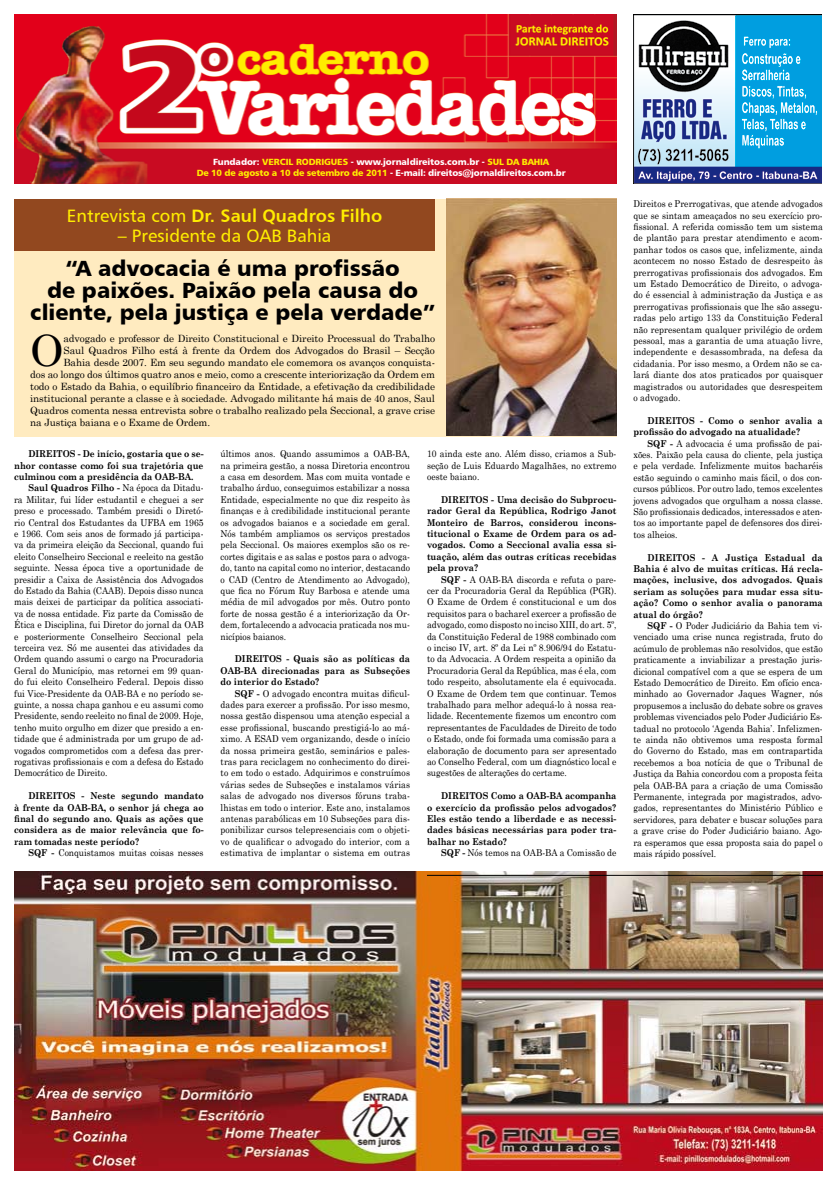
<style>
.page{position:relative;width:837px;height:1185px;background:#fff}
.page>*{position:absolute;margin:0;border:0;box-sizing:border-box;transform-origin:0 0}
.t1{font:43.2px "Century Schoolbook";color:#000}
.t2{font:22px/22px "Humanist 777 BT Black B";color:#000;text-align:center}
.t3{font:18px "Humanist 777 BT Bold B";color:#ffed00}
.t4{font:18px "Humanist 777 BT Roman B";color:#ffed00}
.t5{font:10px "Century Schoolbook";letter-spacing:-.01em;color:#000}
.t6{font:9.5px/11.4px "Century Schoolbook";color:#000;text-align:justify;scale:.9 1}
.t7{font:700 9.5px/11.4px "Century Schoolbook";color:#000;text-align:justify;scale:.9 1}
.t8{font:9px/10.8px "Humanist 777 BT Black B";letter-spacing:-.02em;color:#fff;text-align:center}
.s1{color:#ffed00}
.s2{font-family:"Humanist 777 BT Roman B"}
.s3{font-weight:700}
</style>
<div class="page">
<div style="left:14px;top:199px;width:602px;height:238px;background:#ffebc0"></div>
<div style="left:14px;top:199px;width:421px;height:52px;background:#92481f"></div>
<img style="left:14px;top:14px;width:602px;height:170px">
<img style="left:633px;top:14px;width:188px;height:170px">
<img style="left:14px;top:871px;width:808px;height:300px">
<hr style="left:427px;top:875px;width:395px;height:1px;background:#000">
<img style="left:446px;top:198px;width:170px;height:237px">
<p class="t8" style="left:197px;top:156px;width:370px">Fundador: <span class="s1">VERCIL RODRIGUES</span> - www.jornaldireitos.com.br - <span class="s1">SUL DA BAHIA<br>De 10 de agosto a 10 de setembro de 2011</span> - E-mail: direitos@jornaldireitos.com.br</p>
<h3 class="t3" style="left:67px;top:204px;width:316px"><span class="s2">Entrevista com</span> Dr. Saul Quadros Filho</h3>
<h3 class="t4" style="left:118px;top:224px;width:215px">– Presidente da OAB Bahia</h3>
<h2 class="t2" style="left:30px;top:256px;width:406px">“A advocacia é uma profissão<br>de paixões. Paixão pela causa do cliente, pela justiça e pela verdade”</h2>
<h1 class="t1" style="left:30px;top:314px;width:35px">O</h1>
<p class="t5" style="left:63px;top:330px;width:373px">advogado e professor de Direito Constitucional e Direito Processual do Trabalho</p>
<p class="t5" style="left:63px;top:342px;width:373px">Saul Quadros Filho está à frente da Ordem dos Advogados do Brasil – Secção</p>
<p class="t5" style="left:63px;top:354px;width:373px">Bahia desde 2007. Em seu segundo mandato ele comemora os avanços conquista-</p>
<p class="t5" style="left:30px;top:366px;width:406px">dos ao longo dos últimos quatro anos e meio, como a crescente interiorização da Ordem em</p>
<p class="t5" style="left:30px;top:378px;width:406px">todo o Estado da Bahia, o equilíbrio financeiro da Entidade, a efetivação da credibilidade</p>
<p class="t5" style="left:30px;top:390px;width:406px">institucional perante a classe e à sociedade. Advogado militante há mais de 40 anos, Saul</p>
<p class="t5" style="left:30px;top:402px;width:406px">Quadros comenta nessa entrevista sobre o trabalho realizado pela Seccional, a grave crise</p>
<p class="t5" style="left:30px;top:414px;width:181px">na Justiça baiana e o Exame de Ordem.</p>
<p class="t7" style="left:14px;top:448px;width:212px;text-indent:14px">DIREITOS - De início, gostaria que o se&shy;nhor contasse como foi sua trajetória que culminou com a presidência da OAB-BA.</p>
<p class="t6" style="left:14px;top:481px;width:212px;text-indent:14px"><span class="s3">Saul Quadros Filho -</span> Na época da Ditadu&shy;ra Militar, fui líder estudantil e cheguei a ser preso e processado. Também presidi o Diretó&shy;rio Central dos Estudantes da UFBA em 1965 e 1966. Com seis anos de formado já participa&shy;va da primeira eleição da Seccional, quando fui eleito Conselheiro Seccional e reeleito na gestão seguinte. Nessa época tive a oportunidade de presidir a Caixa de Assistência dos Advogados do Estado da Bahia (CAAB). Depois disso nunca mais deixei de participar da política associati&shy;va de nossa entidade. Fiz parte da Comissão de Ética e Disciplina, fui Diretor do jornal da OAB e posteriormente Conselheiro Seccional pela terceira vez. Só me ausentei das atividades da Ordem quando assumi o cargo na Procuradoria Geral do Município, mas retornei em 99 quan&shy;do fui eleito Conselheiro Federal. Depois disso fui Vice-Presidente da OAB-BA e no período se&shy;guinte, a nossa chapa ganhou e eu assumi como Presidente, sendo reeleito no final de 2009. Hoje, tenho muito orgulho em dizer que presido a en&shy;tidade que é administrada por um grupo de ad&shy;vogados comprometidos com a defesa das prer&shy;rogativas profissionais e com a defesa do Estado Democrático de Direito.</p>
<p class="t7" style="left:14px;top:790px;width:212px;text-indent:14px">DIREITOS - Neste segundo mandato à frente da OAB-BA, o senhor já chega ao final do segundo ano. Quais as ações que considera as de maior relevância que fo&shy;ram tomadas neste período?</p>
<p class="t6" style="left:28px;top:846px;width:196px"><span class="s3">SQF -</span> Conquistamos muitas coisas nesses</p>
<p class="t6" style="left:220px;top:447px;width:212px">últimos anos. Quando assumimos a OAB-BA, na primeira gestão, a nossa Diretoria encontrou a casa em desordem. Mas com muita vontade e trabalho árduo, conseguimos estabilizar a nossa Entidade, especialmente no que diz respeito às finanças e à credibilidade institucional perante os advogados baianos e a sociedade em geral.<br>Nós também ampliamos os serviços prestados pela Seccional. Os maiores exemplos são os re&shy;cortes digitais e as salas e postos para o advoga&shy;do, tanto na capital como no interior, destacando o CAD (Centro de Atendimento ao Advogado), que fica no Fórum Ruy Barbosa e atende uma média de mil advogados por mês. Outro ponto forte de nossa gestão é a interiorização da Or&shy;dem, fortalecendo a advocacia praticada nos mu&shy;nicípios baianos.</p>
<p class="t7" style="left:220px;top:653px;width:212px;text-indent:14px">DIREITOS - Quais são as políticas da OAB-BA direcionadas para as Subseções do interior do Estado?</p>
<p class="t6" style="left:220px;top:687px;width:212px;text-indent:14px"><span class="s3">SQF -</span> O advogado encontra muitas dificul&shy;dades para exercer a profissão. Por isso mesmo, nossa gestão dispensou uma atenção especial a esse profissional, buscando prestigiá-lo ao má&shy;ximo. A ESAD vem organizando, desde o início da nossa primeira gestão, seminários e pales&shy;tras para reciclagem no conhecimento do direi&shy;to em todo o estado. Adquirimos e construímos várias sedes de Subseções e instalamos várias salas de advogado nos diversos fóruns traba&shy;lhistas em todo o interior. Este ano, instalamos antenas parabólicas em 10 Subseções para dis&shy;ponibilizar cursos telepresenciais com o objeti&shy;vo de qualificar o advogado do interior, com a estimativa de implantar o sistema em outras</p>
<p class="t6" style="left:427px;top:447px;width:212px">10 ainda este ano. Além disso, criamos a Sub&shy;seção de Luis Eduardo Magalhães, no extremo oeste baiano.</p>
<p class="t7" style="left:427px;top:493px;width:212px;text-indent:14px">DIREITOS - Uma decisão do Subprocu&shy;rador Geral da República, Rodrigo Janot Monteiro de Barros, considerou incons&shy;titucional o Exame de Ordem para os ad&shy;vogados. Como a Seccional avalia essa si&shy;tuação, além das outras críticas recebidas pela prova?</p>
<p class="t6" style="left:427px;top:573px;width:212px;text-indent:14px"><span class="s3">SQF -</span> A OAB-BA discorda e refuta o pare&shy;cer da Procuradoria Geral da República (PGR).<br>O Exame de Ordem é constitucional e um dos requisitos para o bacharel exercer a profissão de advogado, como disposto no inciso XIII, do art. 5º, da Constituição Federal de 1988 combinado com o inciso IV, art. 8º da Lei nº 8.906/94 do Estatu&shy;to da Advocacia. A Ordem respeita a opinião da Procuradoria Geral da República, mas é ela, com todo respeito, absolutamente ela é equivocada.<br>O Exame de Ordem tem que continuar. Temos trabalhado para melhor adequá-lo à nossa rea&shy;lidade. Recentemente fizemos um encontro com representantes de Faculdades de Direito de todo o Estado, onde foi formada uma comissão para a elaboração de documento para ser apresentado ao Conselho Federal, com um diagnóstico local e sugestões de alterações do certame.</p>
<p class="t7" style="left:427px;top:790px;width:212px;text-indent:14px">DIREITOS Como a OAB-BA acompanha o exercício da profissão pelos advogados?<br>Eles estão tendo a liberdade e as necessi&shy;dades básicas necessárias para poder tra&shy;balhar no Estado?</p>
<p class="t6" style="left:441px;top:846px;width:196px"><span class="s3">SQF -</span> Nós temos na OAB-BA a Comissão de</p>
<p class="t6" style="left:633px;top:197px;width:212px">Direitos e Prerrogativas, que atende advogados que se sintam ameaçados no seu exercício pro&shy;fissional. A referida comissão tem um sistema de plantão para prestar atendimento e acom&shy;panhar todos os casos que, infelizmente, ainda acontecem no nosso Estado de desrespeito às prerrogativas profissionais dos advogados. Em um Estado Democrático de Direito, o advoga&shy;do é essencial à administração da Justiça e as prerrogativas profissionais que lhe são assegu&shy;radas pelo artigo 133 da Constituição Federal não representam qualquer privilégio de ordem pessoal, mas a garantia de uma atuação livre, independente e desassombrada, na defesa da cidadania. Por isso mesmo, a Ordem não se ca&shy;lará diante dos atos praticados por quaisquer magistrados ou autoridades que desrespeitem o advogado.</p>
<p class="t7" style="left:633px;top:414px;width:212px;text-indent:14px">DIREITOS - Como o senhor avalia a profissão do advogado na atualidade?</p>
<p class="t6" style="left:633px;top:437px;width:212px;text-indent:14px"><span class="s3">SQF -</span> A advocacia é uma profissão de pai&shy;xões. Paixão pela causa do cliente, pela justiça e pela verdade. Infelizmente muitos bacharéis estão seguindo o caminho mais fácil, o dos con&shy;cursos públicos. Por outro lado, temos excelentes jovens advogados que orgulham a nossa classe.<br>São profissionais dedicados, interessados e aten&shy;tos ao importante papel de defensores dos direi&shy;tos alheios.</p>
<p class="t7" style="left:633px;top:551px;width:212px;text-indent:14px">DIREITOS - A Justiça Estadual da Bahia é alvo de muitas críticas. Há recla&shy;mações, inclusive, dos advogados. Quais seriam as soluções para mudar essa situ&shy;ação? Como o senhor avalia o panorama atual do órgão?</p>
<p class="t6" style="left:633px;top:619px;width:212px;text-indent:14px"><span class="s3">SQF -</span> O Poder Judiciário da Bahia tem vi&shy;venciado uma crise nunca registrada, fruto do acúmulo de problemas não resolvidos, que estão praticamente a inviabilizar a prestação juris&shy;dicional compatível com a que se espera de um Estado Democrático de Direito. Em ofício enca&shy;minhado ao Governador Jaques Wagner, nós propusemos a inclusão do debate sobre os graves problemas vivenciados pelo Poder Judiciário Es&shy;tadual no protocolo ‘Agenda Bahia’. Infelizmen&shy;te ainda não obtivemos uma resposta formal do Governo do Estado, mas em contrapartida recebemos a boa notícia de que o Tribunal de Justiça da Bahia concordou com a proposta feita pela OAB-BA para a criação de uma Comissão Permanente, integrada por magistrados, advo&shy;gados, representantes do Ministério Público e servidores, para debater e buscar soluções para a grave crise do Poder Judiciário baiano. Ago&shy;ra esperamos que essa proposta saia do papel o mais rápido possível.</p>
</div>
